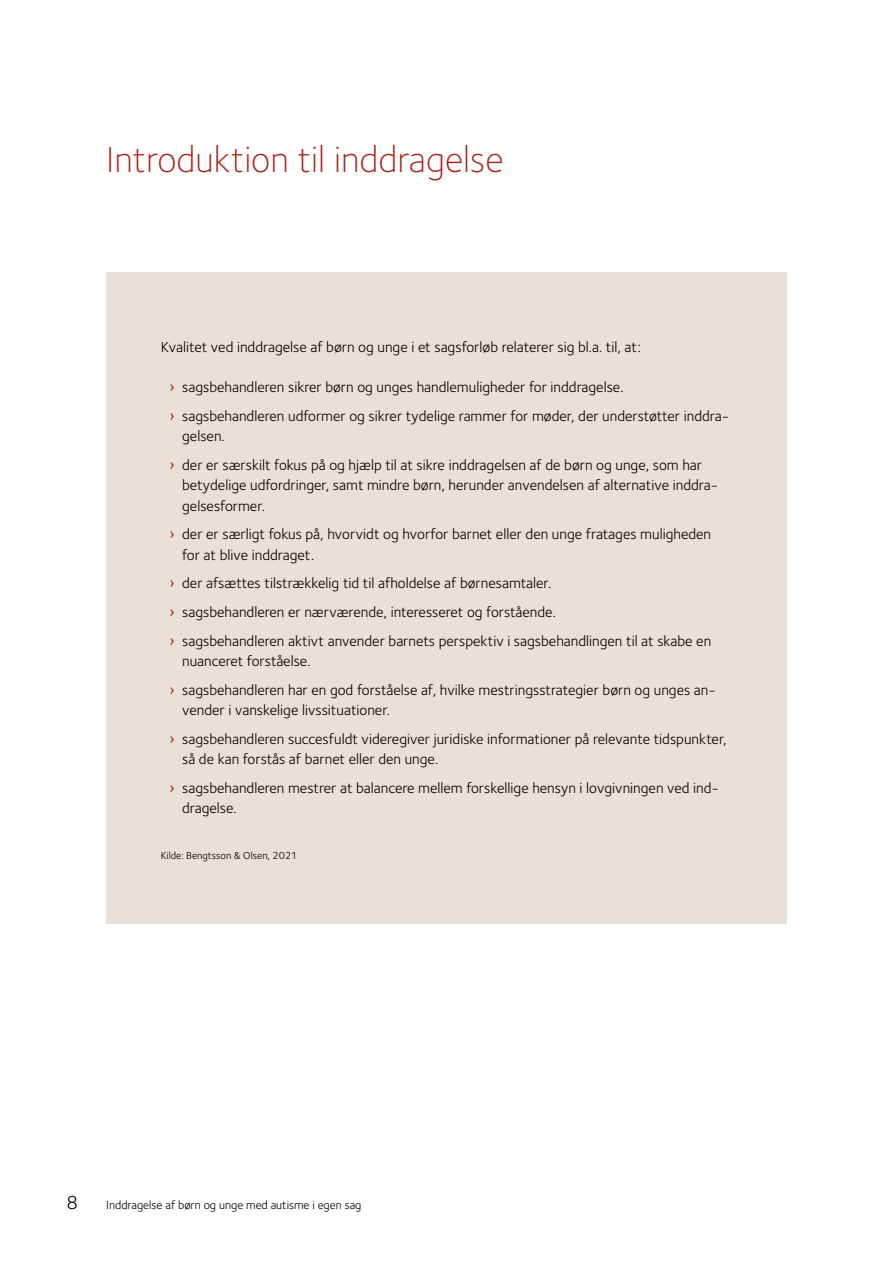
<style>
.page{position:relative;width:893px;height:1263px;background:#fff}
.page>*{position:absolute;margin:0;border:0;box-sizing:border-box;transform-origin:0 0}
.Overskrift{font:300 37.5px "Foundry Sterling";color:#aa2517}
.t1{font:19.5px "Foundry Sterling";color:#000}
.brodtxt{font:15px/20.2px "Foundry Sterling";color:#000}
.t2{font:12px "Foundry Sterling Book 2";color:#000}
.lille-kilde{font:10.5px "Foundry Sterling";color:#000}
.s1{font-size:18px;color:#aa2517}
</style>
<div class="page">
<div style="left:106px;top:272px;width:681px;height:651px;background:#ebe0d7"></div>
<p class="Overskrift" style="left:106px;top:138px;width:399px">Introduktion til inddragelse</p>
<p class="brodtxt" style="left:161px;top:337px;width:482px">Kvalitet ved inddragelse af børn og unge i et sagsforløb relaterer sig bl.a. til, at:</p>
<p class="brodtxt" style="left:169px;top:377px;width:456px"><span class="s1">›</span> sagsbehandleren sikrer børn og unges handlemuligheder for inddragelse.</p>
<p class="brodtxt" style="left:182px;top:406px;width:548px;text-indent:-13px"><span class="s1">›</span> sagsbehandleren udformer og sikrer tydelige rammer for møder, der understøtter inddra&shy;gelsen.</p>
<p class="brodtxt" style="left:182px;top:455px;width:537px;text-indent:-13px"><span class="s1">›</span> der er særskilt fokus på og hjælp til at sikre inddragelsen af de børn og unge, som har betydelige udfordringer, samt mindre børn, herunder anvendelsen af alternative inddra&shy;gelsesformer.</p>
<p class="brodtxt" style="left:182px;top:524px;width:530px;text-indent:-13px"><span class="s1">›</span> der er særligt fokus på, hvorvidt og hvorfor barnet eller den unge fratages muligheden for at blive inddraget.</p>
<p class="brodtxt" style="left:169px;top:573px;width:383px"><span class="s1">›</span> der afsættes tilstrækkelig tid til afholdelse af børnesamtaler.</p>
<p class="brodtxt" style="left:169px;top:602px;width:388px"><span class="s1">›</span> sagsbehandleren er nærværende, interesseret og forstående.</p>
<p class="brodtxt" style="left:182px;top:631px;width:531px;text-indent:-13px"><span class="s1">›</span> sagsbehandleren aktivt anvender barnets perspektiv i sagsbehandlingen til at skabe en nuanceret forståelse.</p>
<p class="brodtxt" style="left:182px;top:680px;width:535px;text-indent:-13px"><span class="s1">›</span> sagsbehandleren har en god forståelse af, hvilke mestringsstrategier børn og unges an&shy;vender i vanskelige livssituationer.</p>
<p class="brodtxt" style="left:182px;top:729px;width:546px;text-indent:-13px"><span class="s1">›</span> sagsbehandleren succesfuldt videregiver juridiske informationer på relevante tidspunkter, så de kan forstås af barnet eller den unge.</p>
<p class="brodtxt" style="left:182px;top:778px;width:538px;text-indent:-13px"><span class="s1">›</span> sagsbehandleren mestrer at balancere mellem forskellige hensyn i lovgivningen ved ind&shy;dragelse.</p>
<p class="lille-kilde" style="left:161px;top:849px;width:138px">Kilde: Bengtsson &amp; Olsen, 2021</p>
<h2 class="t1" style="left:66px;top:1191px;width:13px">8</h2>
<p class="t2" style="left:106px;top:1198px;width:257px">Inddragelse af børn og unge med autisme i egen sag</p>
</div>
